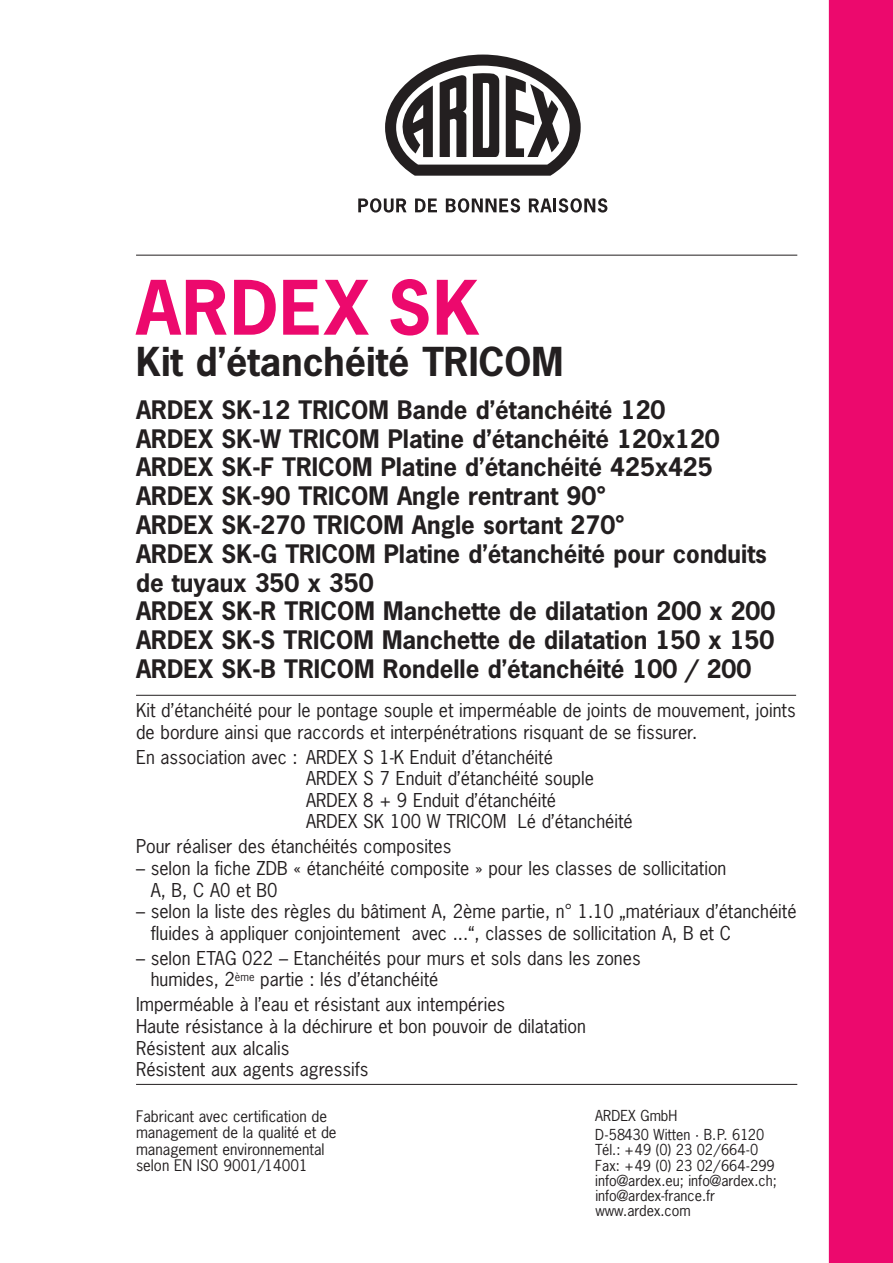
<style>
.page{position:relative;width:893px;height:1263px;background:#fff}
.page>*{position:absolute;margin:0;border:0;box-sizing:border-box;transform-origin:0 0}
.t1{font:700 70.5px "News Gothic";letter-spacing:.025em;color:#ec096d}
.t2{font:700 37.5px "News Gothic";color:#231f20}
.t3{font:700 24px/28.8px "News Gothic";color:#231f20}
.t4{font:18px/21.6px "News Gothic";color:#231f20}
.t5{font:15px/16.5px "News Gothic";color:#231f20}
.t6{font:14.25px/15px "News Gothic";color:#231f20}
</style>
<div class="page">
<div style="left:829px;top:0;width:64px;height:1263px;background:#ec096d"></div>
<hr style="left:136px;top:255px;width:661px;height:1px;background:#231f20">
<hr style="left:136px;top:1084px;width:661px;height:1px;background:#231f20">
<hr style="left:136px;top:695px;width:660px;height:1px;background:#231f20">
<svg style="left:385px;top:55px;width:196px;height:121px"></svg>
<svg style="left:358px;top:198px;width:49px;height:15px"></svg>
<svg style="left:415px;top:198px;width:22px;height:14px"></svg>
<svg style="left:446px;top:198px;width:74px;height:15px"></svg>
<svg style="left:529px;top:198px;width:23px;height:14px"></svg>
<hr style="left:553px;top:198px;width:3px;height:14px;background:#231f20">
<svg style="left:559px;top:198px;width:48px;height:15px"></svg>
<h1 class="t1" style="left:136px;top:269px;width:345px">ARDEX SK</h1>
<h2 class="t2" style="left:136px;top:341px;width:429px">Kit d’étanchéité TRICOM</h2>
<p class="t3" style="left:136px;top:396px;width:641px">ARDEX SK-12 TRICOM Bande d’étanchéité 120<br>ARDEX SK-W TRICOM Platine d’étanchéité 120x120<br>ARDEX SK-F TRICOM Platine d’étanchéité 425x425<br>ARDEX SK-90 TRICOM Angle rentrant 90°<br>ARDEX SK-270 TRICOM Angle sortant 270°<br>ARDEX SK-G TRICOM Platine d’étanchéité pour conduits de tuyaux 350 x 350<br>ARDEX SK-R TRICOM Manchette de dilatation 200 x 200<br>ARDEX SK-S TRICOM Manchette de dilatation 150 x 150<br>ARDEX SK-B TRICOM Rondelle d’étanchéité 100 / 200</p>
<p class="t4" style="left:136px;top:700px;width:661px">Kit d’étanchéité pour le pontage souple et imperméable de joints de mouvement, joints de bordure ainsi que raccords et interpénétrations risquant de se fissurer.</p>
<p class="t4" style="left:306px;top:746px;width:328px;text-indent:-170px">En association avec : ARDEX S 1-K Enduit d’étanchéité<br>ARDEX S 7 Enduit d’étanchéité souple ARDEX 8 + 9 Enduit d’étanchéité<br>ARDEX SK 100 W TRICOM Lé d’étanchéité</p>
<p class="t4" style="left:136px;top:836px;width:317px">Pour réaliser des étanchéités composites</p>
<p class="t4" style="left:151px;top:858px;width:577px;text-indent:-15px">– selon la fiche ZDB « étanchéité composite » pour les classes de sollicitation<br>A, B, C A0 et B0</p>
<p class="t4" style="left:151px;top:901px;width:647px;text-indent:-15px">– selon la liste des règles du bâtiment A, 2ème partie, n° 1.10 „matériaux d’étanchéité fluides à appliquer conjointement avec ...“, classes de sollicitation A, B et C</p>
<p class="t4" style="left:151px;top:948px;width:491px;text-indent:-15px">– selon ETAG 022 – Etanchéités pour murs et sols dans les zones humides, 2<sup>ème</sup> partie : lés d’étanchéité</p>
<p class="t4" style="left:136px;top:994px;width:451px">Imperméable à l’eau et résistant aux intempéries<br>Haute résistance à la déchirure et bon pouvoir de dilatation Résistent aux alcalis<br>Résistent aux agents agressifs</p>
<p class="t5" style="left:136px;top:1108px;width:202px">Fabricant avec certification de management de la qualité et de management environnemental selon EN ISO 9001/14001</p>
<p class="t6" style="left:595px;top:1106px;width:170px;line-height:19.5px">ARDEX GmbH<br>D-58430 Witten · B.P. 6120</p>
<p class="t6" style="left:595px;top:1143px;width:183px">Tél.: +49 (0) 23 02/664-0<br>Fax: +49 (0) 23 02/664-299 info@ardex.eu; info@ardex.ch; info@ardex-france.fr www.ardex.com</p>
</div>
